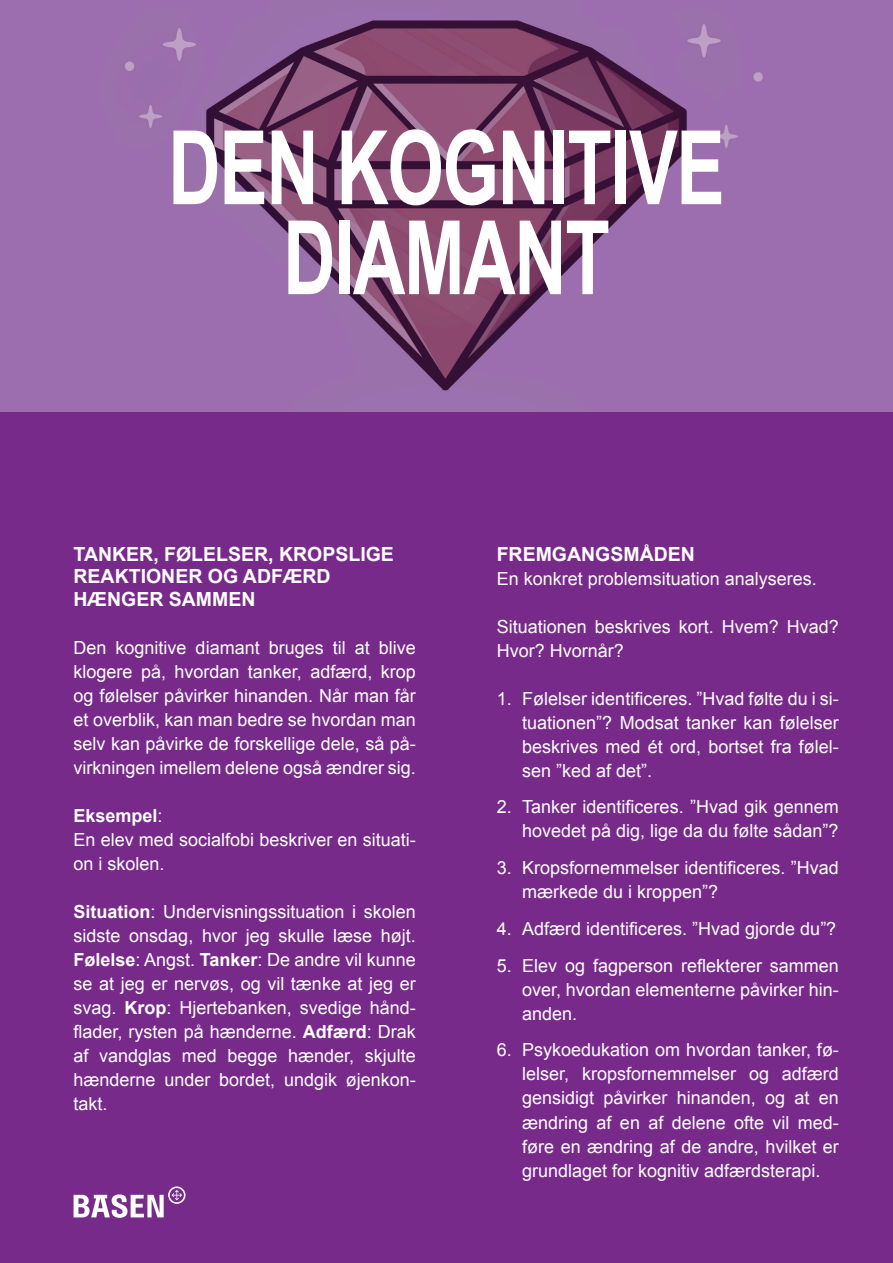
<style>
.page{position:relative;width:893px;height:1263px;background:#fff}
.page>*{position:absolute;margin:0;border:0;box-sizing:border-box;transform-origin:0 0}
.t1{font:700 102.75px/90px "Arial";letter-spacing:-.02em;color:#fff;text-align:center;scale:.71 1}
.t2{font:700 19.5px/22.5px "Arial";color:#fff}
.t3{font:18px/24px "Arial";color:#fff;text-align:justify}
.t4{font:700 18px "Arial";color:#fff}
.s1{font-weight:400}
.s2{font-weight:700}
</style>
<div class="page">
<svg style="left:0;top:0;width:893px;height:412px;background:#906098"></svg>
<div style="left:0;top:412px;width:893px;height:851px;background:#782a8b"></div>
<svg style="left:74px;top:1186px;width:112px;height:32px"></svg>
<p class="t1" style="left:168px;top:127px;width:785px">DEN KOGNITIVE<br>DIAMANT</p>
<p class="t2" style="left:74px;top:543px;width:322px">TANKER, FØLELSER, KROPSLIGE<br>REAKTIONER OG ADFÆRD</p>
<p class="t2" style="left:74px;top:588px;width:183px">HÆNGER SAMMEN</p>
<p class="t3" style="left:74px;top:635px;width:344px">Den kognitive diamant bruges til at blive klogere på, hvordan tanker, adfærd, krop og følelser påvirker hinanden. Når man får et overblik, kan man bedre se hvordan man selv kan påvirke de forskellige dele, så på&shy;virkningen imellem delene også ændrer sig.</p>
<p class="t4" style="left:74px;top:803px;width:91px">Eksempel<span class="s1">:</span></p>
<p class="t3" style="left:74px;top:827px;width:344px">En elev med socialfobi beskriver en situati&shy;on i skolen.</p>
<p class="t3" style="left:74px;top:899px;width:344px"><span class="s2">Situation</span>: Undervisningssituation i skolen sidste onsdag, hvor jeg skulle læse højt.<br><span class="s2">Følelse</span>: Angst. <span class="s2">Tanker</span>: De andre vil kunne se at jeg er nervøs, og vil tænke at jeg er svag. <span class="s2">Krop</span>: Hjertebanken, svedige hånd&shy;flader, rysten på hænderne. <span class="s2">Adfærd</span>: Drak af vandglas med begge hænder, skjulte hænderne under bordet, undgik øjenkon&shy;takt.</p>
<p class="t2" style="left:497px;top:543px;width:200px">FREMGANGSMÅDEN</p>
<p class="t3" style="left:497px;top:566px;width:322px">En konkret problemsituation analyseres.</p>
<p class="t3" style="left:497px;top:614px;width:344px">Situationen beskrives kort. Hvem? Hvad?<br>Hvor? Hvornår?</p>
<p class="t3" style="left:522px;top:686px;width:318px;text-indent:-26px">1. Følelser identificeres. ”Hvad følte du i si&shy;tuationen”? Modsat tanker kan følelser beskrives med ét ord, bortset fra følel&shy;sen ”ked af det”.</p>
<p class="t3" style="left:497px;top:795px;width:344px;text-align:right">2. Tanker identificeres. ”Hvad gik gennem hovedet på dig, lige da du følte sådan”?</p>
<p class="t3" style="left:522px;top:856px;width:318px;text-indent:-26px">3. Kropsfornemmelser identificeres. ”Hvad mærkede du i kroppen”?</p>
<p class="t3" style="left:497px;top:917px;width:341px">4. Adfærd identificeres. ”Hvad gjorde du”?</p>
<p class="t3" style="left:522px;top:953px;width:318px;text-indent:-26px">5. Elev og fagperson reflekterer sammen over, hvordan elementerne påvirker hin&shy;anden.</p>
<p class="t3" style="left:522px;top:1038px;width:318px;text-indent:-26px">6. Psykoedukation om hvordan tanker, fø&shy;lelser, kropsfornemmelser og adfærd gensidigt påvirker hinanden, og at en ændring af en af delene ofte vil med&shy;føre en ændring af de andre, hvilket er grundlaget for kognitiv adfærdsterapi.</p>
</div>
